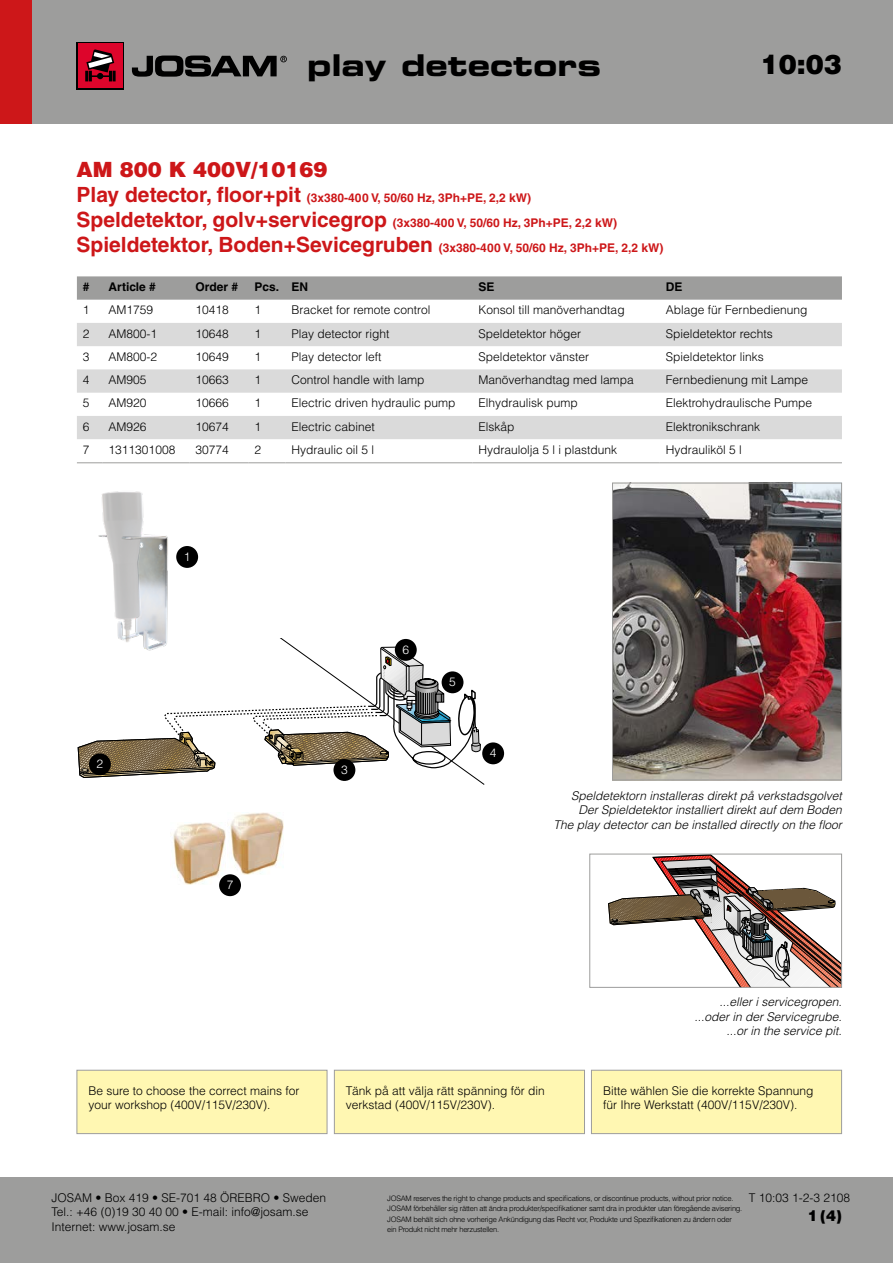
<style>
.page{position:relative;width:893px;height:1263px;background:#fff}
.page>*{position:absolute;margin:0;border:0;box-sizing:border-box;transform-origin:0 0}
.t1{font:30px "Eurostile LT Std Bold Ex 2";color:#000}
.t2{font:900 27px "Helvetica LT Std";color:#000}
.Productsheet_Heading{font:900 21px "Helvetica LT Std";color:#cd1719}
.t3{font:900 15px "Helvetica LT Std";color:#000}
.Productsheet_BodyTex{font:300 12px/14.4px "Helvetica LT Std";color:#000}
.Productsheet_ImageTe{font:italic 300 12px "Helvetica LT Std";color:#000}
.Productsheet_SubHead{font:700 12px "Helvetica LT Std";color:#cd1719}
.Productsheet_TableHe{font:700 12px "Helvetica LT Std";color:#000}
.Productsheet_NumberC{font:300 12px "Helvetica LT Std";color:#fff}
.t4{font:300 7.5px/10.5px "Helvetica LT Std";letter-spacing:-.03em;color:#000}
.s1{font-size:21px}
</style>
<div class="page">
<div style="left:0;top:0;width:893px;height:123px;background:#9d9d9c"></div>
<div style="left:0;top:0;width:32px;height:123px;background:#cd1719"></div>
<div style="left:0;top:1178px;width:893px;height:85px;background:#9d9d9c"></div>
<div style="left:77px;top:42px;width:47px;height:48px;background:#000"></div>
<div style="left:78px;top:43px;width:45px;height:45px;background:#dd052b"></div>
<svg style="left:85px;top:49px;width:31px;height:32px"></svg>
<svg style="left:132px;top:56px;width:155px;height:21px"></svg>
<svg style="left:77px;top:276px;width:765px;height:24px;background:#a0a09f"></svg>
<svg style="left:77px;top:323px;width:765px;height:116px;fill:#dadada"></svg>
<svg style="left:77px;top:462px;width:26px;height:1px"></svg>
<hr style="left:103px;top:462px;width:87px;height:1px;background:#9d9d9c">
<hr style="left:190px;top:462px;width:59px;height:1px;background:#9d9d9c">
<hr style="left:249px;top:462px;width:36px;height:1px;background:#9d9d9c">
<hr style="left:285px;top:462px;width:188px;height:1px;background:#9d9d9c">
<hr style="left:473px;top:462px;width:187px;height:1px;background:#9d9d9c">
<hr style="left:660px;top:462px;width:182px;height:1px;background:#9d9d9c">
<div style="left:176px;top:546px;width:22px;height:22px;background:#000;border-radius:50%"></div>
<img style="left:98px;top:491px;width:70px;height:148px">
<svg style="left:77px;top:639px;width:408px;height:146px"></svg>
<div style="left:89px;top:753px;width:22px;height:22px;background:#000;border-radius:50%"></div>
<div style="left:333px;top:759px;width:22px;height:22px;background:#000;border-radius:50%"></div>
<div style="left:395px;top:639px;width:22px;height:22px;background:#000;border-radius:50%"></div>
<div style="left:442px;top:671px;width:21px;height:22px;background:#000;border-radius:50%"></div>
<div style="left:482px;top:742px;width:22px;height:22px;background:#000;border-radius:50%"></div>
<svg style="left:608px;top:856px;width:232px;height:130px"></svg>
<div style="left:589px;top:854px;width:253px;height:134px;border:1px solid #9d9d9c"></div>
<img style="left:614px;top:485px;width:226px;height:293px">
<div style="left:612px;top:483px;width:230px;height:297px;border:1px solid #9d9d9c"></div>
<div style="left:77px;top:1070px;width:250px;height:64px;background:#fff7b2;border:1px solid #9d9d9c"></div>
<div style="left:334px;top:1070px;width:251px;height:64px;background:#fff7b2;border:1px solid #9d9d9c"></div>
<div style="left:591px;top:1070px;width:251px;height:64px;background:#fff7b2;border:1px solid #9d9d9c"></div>
<img style="left:230px;top:812px;width:53px;height:62px">
<img style="left:173px;top:822px;width:53px;height:63px">
<div style="left:219px;top:874px;width:22px;height:22px;background:#000;border-radius:50%"></div>
<h1 class="t1" style="left:307px;top:44px;width:296px">play detectors</h1>
<h2 class="t2" style="left:761px;top:47px;width:83px">10:03</h2>
<p class="Productsheet_Heading" style="left:77px;top:155px;width:252px">AM 800 K 400V/10169</p>
<p class="Productsheet_SubHead" style="left:77px;top:190px;width:456px"><span class="s1">Play detector, floor+pit</span> (3x380-400 V, 50/60 Hz, 3Ph+PE, 2,2 kW)</p>
<p class="Productsheet_SubHead" style="left:77px;top:216px;width:542px"><span class="s1">Speldetektor, golv+servicegrop</span> (3x380-400 V, 50/60 Hz, 3Ph+PE, 2,2 kW)</p>
<p class="Productsheet_SubHead" style="left:77px;top:241px;width:588px"><span class="s1">Spieldetektor, Boden+Sevicegruben</span> (3x380-400 V, 50/60 Hz, 3Ph+PE, 2,2 kW)</p>
<p class="Productsheet_TableHe" style="left:83px;top:279px;width:8px">#</p>
<p class="Productsheet_TableHe" style="left:109px;top:279px;width:49px">Article #</p>
<p class="Productsheet_TableHe" style="left:196px;top:279px;width:44px">Order #</p>
<p class="Productsheet_TableHe" style="left:255px;top:279px;width:26px">Pcs.</p>
<p class="Productsheet_TableHe" style="left:291px;top:279px;width:18px">EN</p>
<p class="Productsheet_TableHe" style="left:479px;top:279px;width:18px">SE</p>
<p class="Productsheet_TableHe" style="left:666px;top:279px;width:18px">DE</p>
<p class="Productsheet_BodyTex" style="left:83px;top:303px;width:8px">1</p>
<p class="Productsheet_BodyTex" style="left:109px;top:303px;width:46px">AM1759</p>
<p class="Productsheet_BodyTex" style="left:196px;top:303px;width:35px">10418</p>
<p class="Productsheet_BodyTex" style="left:255px;top:303px;width:8px">1</p>
<p class="Productsheet_BodyTex" style="left:291px;top:303px;width:140px">Bracket for remote control</p>
<p class="Productsheet_BodyTex" style="left:479px;top:303px;width:148px">Konsol till manöverhandtag</p>
<p class="Productsheet_BodyTex" style="left:666px;top:303px;width:143px">Ablage für Fernbedienung</p>
<p class="Productsheet_BodyTex" style="left:83px;top:326px;width:8px">2</p>
<p class="Productsheet_BodyTex" style="left:109px;top:326px;width:50px">AM800-1</p>
<p class="Productsheet_BodyTex" style="left:196px;top:326px;width:35px">10648</p>
<p class="Productsheet_BodyTex" style="left:255px;top:326px;width:8px">1</p>
<p class="Productsheet_BodyTex" style="left:291px;top:326px;width:100px">Play detector right</p>
<p class="Productsheet_BodyTex" style="left:479px;top:326px;width:104px">Speldetektor höger</p>
<p class="Productsheet_BodyTex" style="left:666px;top:326px;width:109px">Spieldetektor rechts</p>
<p class="Productsheet_BodyTex" style="left:83px;top:349px;width:8px">3</p>
<p class="Productsheet_BodyTex" style="left:109px;top:349px;width:50px">AM800-2</p>
<p class="Productsheet_BodyTex" style="left:196px;top:349px;width:35px">10649</p>
<p class="Productsheet_BodyTex" style="left:255px;top:349px;width:8px">1</p>
<p class="Productsheet_BodyTex" style="left:291px;top:349px;width:92px">Play detector left</p>
<p class="Productsheet_BodyTex" style="left:479px;top:349px;width:112px">Speldetektor vänster</p>
<p class="Productsheet_BodyTex" style="left:666px;top:349px;width:100px">Spieldetektor links</p>
<p class="Productsheet_BodyTex" style="left:83px;top:372px;width:8px">4</p>
<p class="Productsheet_BodyTex" style="left:109px;top:372px;width:40px">AM905</p>
<p class="Productsheet_BodyTex" style="left:196px;top:372px;width:35px">10663</p>
<p class="Productsheet_BodyTex" style="left:255px;top:372px;width:8px">1</p>
<p class="Productsheet_BodyTex" style="left:291px;top:372px;width:135px">Control handle with lamp</p>
<p class="Productsheet_BodyTex" style="left:479px;top:372px;width:157px">Manöverhandtag med lampa</p>
<p class="Productsheet_BodyTex" style="left:666px;top:372px;width:144px">Fernbedienung mit Lampe</p>
<p class="Productsheet_BodyTex" style="left:83px;top:396px;width:8px">5</p>
<p class="Productsheet_BodyTex" style="left:109px;top:396px;width:40px">AM920</p>
<p class="Productsheet_BodyTex" style="left:196px;top:396px;width:35px">10666</p>
<p class="Productsheet_BodyTex" style="left:255px;top:396px;width:8px">1</p>
<p class="Productsheet_BodyTex" style="left:291px;top:396px;width:166px">Electric driven hydraulic pump</p>
<p class="Productsheet_BodyTex" style="left:479px;top:396px;width:101px">Elhydraulisk pump</p>
<p class="Productsheet_BodyTex" style="left:666px;top:396px;width:148px">Elektrohydraulische Pumpe</p>
<p class="Productsheet_BodyTex" style="left:83px;top:419px;width:8px">6</p>
<p class="Productsheet_BodyTex" style="left:109px;top:419px;width:40px">AM926</p>
<p class="Productsheet_BodyTex" style="left:196px;top:419px;width:35px">10674</p>
<p class="Productsheet_BodyTex" style="left:255px;top:419px;width:8px">1</p>
<p class="Productsheet_BodyTex" style="left:291px;top:419px;width:85px">Electric cabinet</p>
<p class="Productsheet_BodyTex" style="left:479px;top:419px;width:37px">Elskåp</p>
<p class="Productsheet_BodyTex" style="left:666px;top:419px;width:96px">Elektronikschrank</p>
<p class="Productsheet_BodyTex" style="left:83px;top:442px;width:8px">7</p>
<p class="Productsheet_BodyTex" style="left:109px;top:442px;width:68px">1311301008</p>
<p class="Productsheet_BodyTex" style="left:196px;top:442px;width:35px">30774</p>
<p class="Productsheet_BodyTex" style="left:255px;top:442px;width:8px">2</p>
<p class="Productsheet_BodyTex" style="left:291px;top:442px;width:84px">Hydraulic oil 5 l</p>
<p class="Productsheet_BodyTex" style="left:479px;top:442px;width:140px">Hydraulolja 5 l i plastdunk</p>
<p class="Productsheet_BodyTex" style="left:666px;top:442px;width:78px">Hydrauliköl 5 l</p>
<p class="Productsheet_NumberC" style="left:97px;top:756px;width:8px">2</p>
<p class="Productsheet_NumberC" style="left:184px;top:549px;width:8px">1</p>
<p class="Productsheet_NumberC" style="left:227px;top:877px;width:8px">7</p>
<p class="Productsheet_NumberC" style="left:341px;top:762px;width:8px">3</p>
<p class="Productsheet_NumberC" style="left:402px;top:642px;width:8px">6</p>
<p class="Productsheet_NumberC" style="left:449px;top:674px;width:8px">5</p>
<p class="Productsheet_NumberC" style="left:490px;top:745px;width:8px">4</p>
<p class="Productsheet_ImageTe" style="left:571px;top:788px;width:272px">Speldetektorn installeras direkt på verkstadsgolvet</p>
<p class="Productsheet_ImageTe" style="left:578px;top:802px;width:265px">Der Spieldetektor installiert direkt auf dem Boden</p>
<p class="Productsheet_ImageTe" style="left:553px;top:817px;width:290px">The play detector can be installed directly on the floor</p>
<p class="Productsheet_ImageTe" style="left:719px;top:995px;width:124px">...eller i servicegropen.</p>
<p class="Productsheet_ImageTe" style="left:695px;top:1009px;width:149px">...oder in der Servicegrube.</p>
<p class="Productsheet_ImageTe" style="left:727px;top:1023px;width:117px">...or in the service pit.</p>
<p class="Productsheet_BodyTex" style="left:88px;top:1083px;width:213px">Be sure to choose the correct mains for your workshop (400V/115V/230V).</p>
<p class="Productsheet_BodyTex" style="left:346px;top:1083px;width:201px">Tänk på att välja rätt spänning för din verkstad (400V/115V/230V).</p>
<p class="Productsheet_BodyTex" style="left:603px;top:1083px;width:212px">Bitte wählen Sie die korrekte Spannung für Ihre Werkstatt (400V/115V/230V).</p>
<p class="Productsheet_BodyTex" style="left:51px;top:1190px;width:276px">JOSAM • Box 419 • SE-701 48 ÖREBRO • Sweden<br>Tel.: +46 (0)19 30 40 00 • E-mail: info@josam.se<br>Internet: www.josam.se</p>
<p class="t4" style="left:387px;top:1192px;width:357px">JOSAM reserves the right to change products and specifications, or discontinue products, without prior notice.<br>JOSAM förbehåller sig rätten att ändra produkter/specifikationer samt dra in produkter utan föregående avisering.<br>JOSAM behält sich ohne vorherige Ankündigung das Recht vor, Produkte und Spezifikationen zu ändern oder ein Produkt nicht mehr herzustellen.</p>
<p class="Productsheet_BodyTex" style="left:749px;top:1190px;width:103px">T 10:03 1-2-3 2108</p>
<p class="t3" style="left:808px;top:1205px;width:36px">1 (4)</p>
</div>
